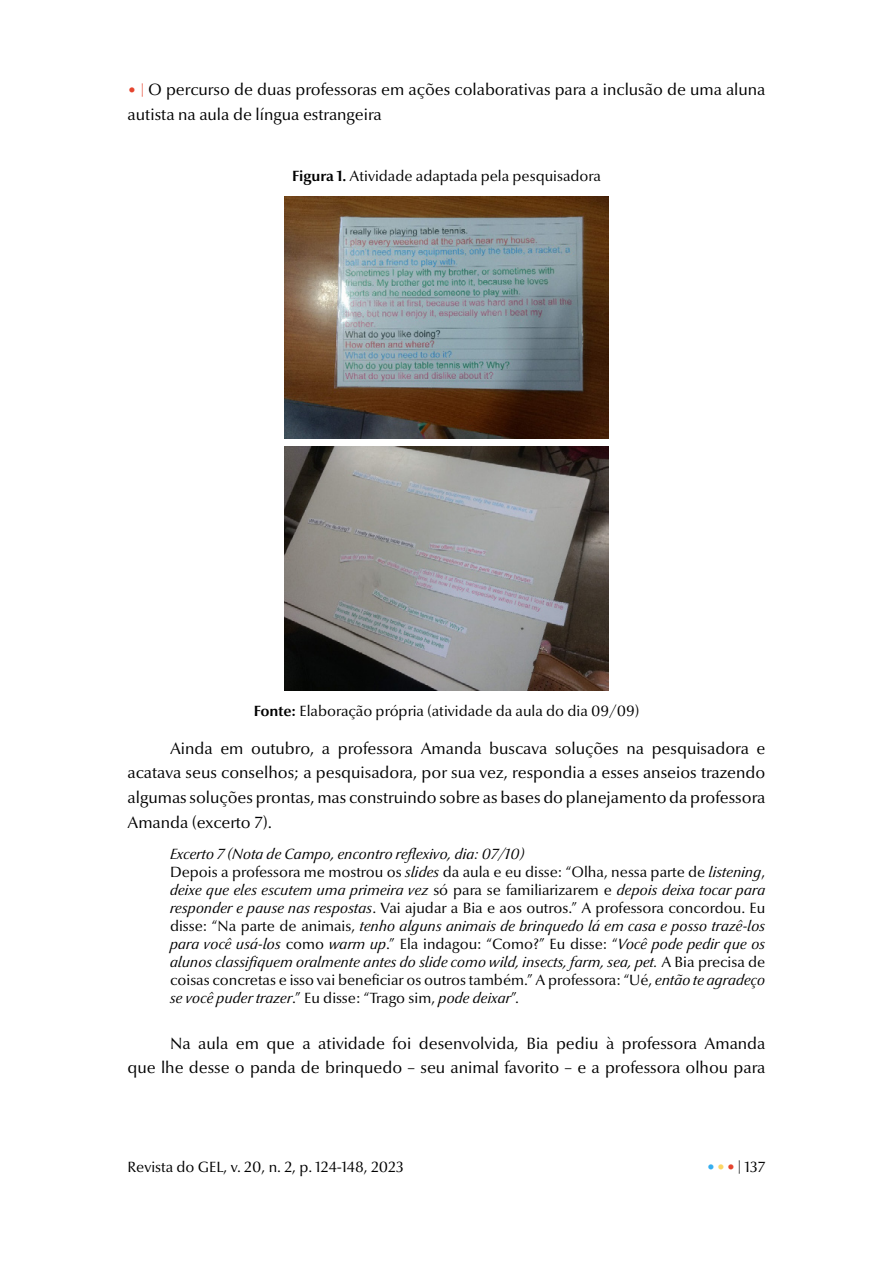
<style>
.page{position:relative;width:893px;height:1263px;background:#fff}
.page>*{position:absolute;margin:0;border:0;box-sizing:border-box;transform-origin:0 0}
.t1{font:16.5px/24.8px "Optima Nova LT Pro";color:#000}
.t2{font:italic 15px/18px "Optima Nova LT Pro";color:#000}
.t3{font:15px "Optima Nova LT Pro";color:#000}
.s1{font-size:15px;color:#e5442e}
.s2{font-weight:700}
.s3{font-style:normal}
.s4{color:#36aeef}
.s5{color:#fcd765}
.s6{color:#e5442e}
</style>
<div class="page">
<img style="left:285px;top:196px;width:323px;height:243px">
<img style="left:284px;top:447px;width:325px;height:243px">
<p class="t1" style="left:128px;top:77px;width:639px"><span class="s1">• |</span> O percurso de duas professoras em ações colaborativas para a inclusão de uma aluna autista na aula de língua estrangeira</p>
<p class="t3" style="left:292px;top:167px;width:310px"><span class="s2">Figura 1.</span> Atividade adaptada pela pesquisadora</p>
<p class="t3" style="left:254px;top:702px;width:387px"><span class="s2">Fonte:</span> Elaboração própria (atividade da aula do dia 09/09)</p>
<p class="t1" style="left:128px;top:736px;width:639px;text-align:justify;text-indent:43px">Ainda em outubro, a professora Amanda buscava soluções na pesquisadora e acatava seus conselhos; a pesquisadora, por sua vez, respondia a esses anseios trazendo algumas soluções prontas, mas construindo sobre as bases do planejamento da professora Amanda (excerto 7).</p>
<p class="t2" style="left:170px;top:844px;width:597px">Excerto 7 (Nota de Campo, encontro reflexivo, dia: 07/10)<br><span class="s3">Depois a professora me mostrou os</span> slides <span class="s3">da aula e eu disse: “Olha, nessa parte de</span> listening<span class="s3">, </span>deixe que eles escutem uma primeira vez <span class="s3">só para se familiarizarem e</span> depois deixa tocar para responder e pause nas respostas<span class="s3">. Vai ajudar a Bia e aos outros.” A professora concordou. Eu disse: “Na parte de animais,</span> tenho alguns animais de brinquedo lá em casa e posso trazê-los para você usá-los <span class="s3">como</span> warm up<span class="s3">.” Ela indagou: “Como?” Eu disse: “</span>Você pode pedir que os alunos classifiquem oralmente antes do slide como wild, insects, farm, sea, pet. <span class="s3">A Bia precisa de coisas concretas e isso vai beneficiar os outros também.” A professora: “Ué,</span> então te agradeço se você puder trazer<span class="s3">.” Eu disse: “Trago sim,</span> pode deixar<span class="s3">”.</span></p>
<p class="t1" style="left:128px;top:1031px;width:639px;text-align:right">Na aula em que a atividade foi desenvolvida, Bia pediu à professora Amanda<br>que lhe desse o panda de brinquedo – seu animal favorito – e a professora olhou para</p>
<p class="t3" style="left:128px;top:1158px;width:278px">Revista do GEL, v. 20, n. 2, p. 124-148, 2023</p>
<p class="t3" style="left:706px;top:1158px;width:60px"><span class="s4">•</span><span class="s5">•</span><span class="s6">•</span> | 137</p>
</div>
